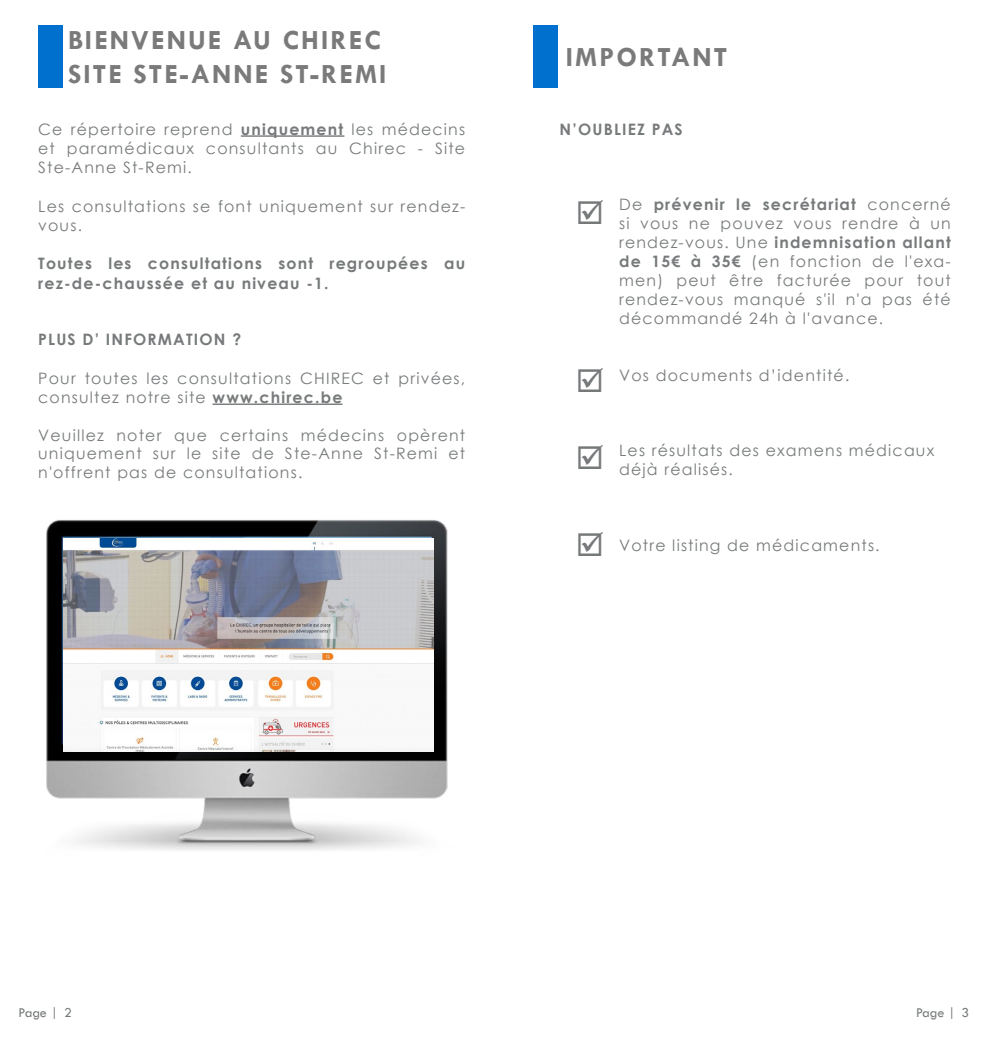
<style>
.page{position:relative;width:993px;height:1042px;background:#fff}
.page>*{position:absolute;margin:0;border:0;box-sizing:border-box;transform-origin:0 0}
.t1{font:700 28px/33.6px "Tw Cen";letter-spacing:.075em;color:#7a7a7a}
.t2{font:15.75px/18.9px "Century Gothic";letter-spacing:.075em;color:#777a7b;text-align:justify}
.t3{font:700 15.75px/19.2px "Century Gothic";letter-spacing:.075em;color:#777a7b}
.t4{font:14px "Tw Cen";letter-spacing:-.02em;color:#777a7b}
.s1{font-weight:700}
.s2{color:#fff}
</style>
<div class="page">
<div style="left:38px;top:25px;width:25px;height:63px;background:#0070ce"></div>
<hr style="left:241px;top:135px;width:103px;height:2px;background:#777a7b">
<hr style="left:212px;top:403px;width:130px;height:2px;background:#777a7b">
<img style="left:46px;top:520px;width:402px;height:330px">
<img style="left:63px;top:538px;width:370px;height:214px">
<div style="left:533px;top:25px;width:25px;height:62px;background:#0070ce"></div>
<h1 class="t1" style="left:68px;top:23px;width:320px">BIENVENUE AU CHIREC<br>SITE STE-ANNE ST-REMI</h1>
<p class="t2" style="left:38px;top:119px;width:428px">Ce répertoire reprend <span class="s1">uniquement</span> les médecins et paramédicaux consultants au Chirec - Site Ste-Anne St-Remi.</p>
<p class="t2" style="left:38px;top:196px;width:428px">Les consultations se font uniquement sur rendez&shy;vous.</p>
<p class="t3" style="left:38px;top:253px;width:428px">Toutes les consultations sont regroupées au rez-de-chaussée et au niveau -1.</p>
<p class="t3" style="left:38px;top:329px;width:204px">PLUS D’ INFORMATION ?</p>
<p class="t2" style="left:38px;top:368px;width:428px">Pour toutes les consultations CHIREC et privées, consultez notre site <span class="s1">www.chirec.be</span></p>
<p class="t2" style="left:38px;top:425px;width:428px">Veuillez noter que certains médecins opèrent uniquement sur le site de Ste-Anne St-Remi et n'offrent pas de consultations.</p>
<h1 class="t1" style="left:565px;top:40px;width:163px">IMPORTANT</h1>
<p class="t3" style="left:559px;top:119px;width:125px">N’OUBLIEZ PAS</p>
<p class="t2" style="left:619px;top:195px;width:333px">De <span class="s1">prévenir le secrétariat</span> concerné si vous ne pouvez vous rendre à un rendez-vous. Une <span class="s1">indemnisation allant de 15€ à 35€</span> (en fonction de l'exa&shy;men) peut être facturée pour tout rendez-vous manqué s'il n'a pas été décommandé 24h à l'avance.</p>
<p class="t2" style="left:619px;top:365px;width:232px">Vos documents d’identité.</p>
<p class="t2" style="left:619px;top:441px;width:316px">Les résultats des examens médicaux déjà réalisés.</p>
<p class="t2" style="left:619px;top:535px;width:262px">Votre listing de médicaments.</p>
<p class="t4" style="left:19px;top:1004px;width:55px">Page <span class="s2">|</span> 2</p>
<p class="t4" style="left:915px;top:1004px;width:55px">Page <span class="s2">|</span> 3</p>
</div>
